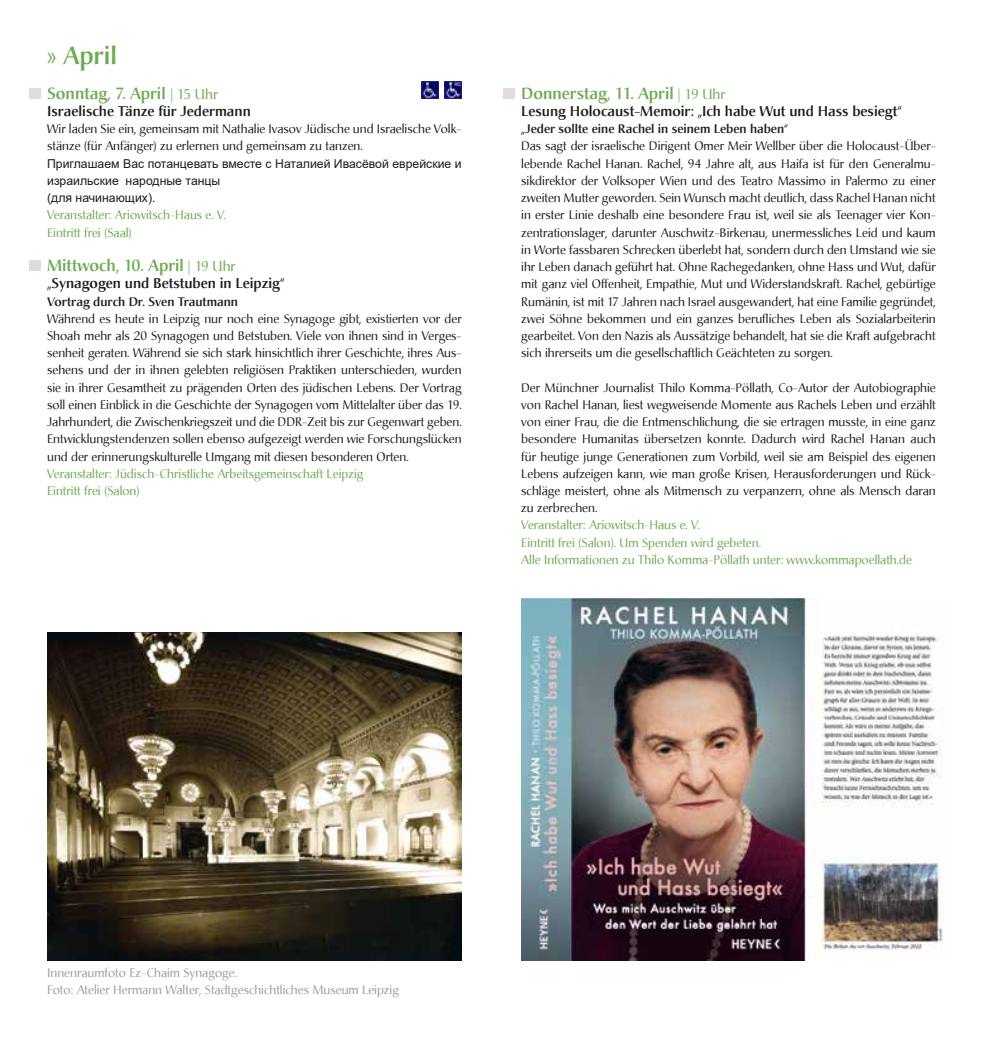
<style>
.page{position:relative;width:983px;height:1042px;background:#fff}
.page>*{position:absolute;margin:0;border:0;box-sizing:border-box;transform-origin:0 0}
.t1{font:500 24.5px "Christiana";color:#6cac53}
.t2{font:500 16.1px "Christiana";color:#6cac53}
.t3{font:500 14px "Christiana";color:#1d1d1b}
.t4{font:12.25px/17.2px "Christiana";color:#1d1d1b;text-align:justify}
.t5{font:12.25px/17.2px "Christiana";color:#6cac53}
.t6{font:12.25px/17.2px "Arial";color:#1d1d1b}
.t7{font:12.25px/17.2px "Christiana";color:#9d9d9c}
.t8{font:500 12.25px "Christiana";color:#1d1d1b}
.s1{font-weight:400;font-size:14px}
</style>
<div class="page">
<div style="left:30px;top:88px;width:11px;height:11px;background:#e1dcdb"></div>
<div style="left:30px;top:260px;width:11px;height:11px;background:#e1dcdb"></div>
<div style="left:503px;top:88px;width:11px;height:11px;background:#e1dcdb"></div>
<img style="left:421px;top:82px;width:17px;height:17px">
<img style="left:444px;top:82px;width:17px;height:17px">
<img style="left:521px;top:598px;width:422px;height:362px">
<img style="left:47px;top:633px;width:414px;height:327px">
<h1 class="t1" style="left:47px;top:40px;width:71px">» April</h1>
<h2 class="t2" style="left:47px;top:83px;width:172px">Sonntag, 7. April <span class="s1">| 15 Uhr</span></h2>
<p class="t3" style="left:47px;top:102px;width:205px">Israelische Tänze für Jedermann</p>
<p class="t4" style="left:47px;top:121px;width:416px">Wir laden Sie ein, gemeinsam mit Nathalie Ivasov Jüdische und Israelische Volk&shy;stänze (für Anfänger) zu erlernen und gemeinsam zu tanzen.</p>
<p class="t6" style="left:47px;top:155px;width:416px">Приглашаем Вас потанцевать вместе с Наталией Ивасёвой еврейские и израильские народные танцы<br>(для начинающих).</p>
<p class="t5" style="left:47px;top:207px;width:180px">Veranstalter: Ariowitsch-Haus e. V.<br>Eintritt frei (Saal)</p>
<h2 class="t2" style="left:47px;top:255px;width:190px">Mittwoch, 10. April <span class="s1">| 19 Uhr</span></h2>
<p class="t3" style="left:47px;top:275px;width:239px">„Synagogen und Betstuben in Leipzig“</p>
<p class="t8" style="left:47px;top:293px;width:192px">Vortrag durch Dr. Sven Trautmann</p>
<p class="t4" style="left:47px;top:310px;width:416px">Während es heute in Leipzig nur noch eine Synagoge gibt, existierten vor der Shoah mehr als 20 Synagogen und Betstuben. Viele von ihnen sind in Verges&shy;senheit geraten. Während sie sich stark hinsichtlich ihrer Geschichte, ihres Aus&shy;sehens und der in ihnen gelebten religiösen Praktiken unterschieden, wurden sie in ihrer Gesamtheit zu prägenden Orten des jüdischen Lebens. Der Vortrag soll einen Einblick in die Geschichte der Synagogen vom Mittelalter über das 19.<br>Jahrhundert, die Zwischenkriegszeit und die DDR-Zeit bis zur Gegenwart geben.<br>Entwicklungstendenzen sollen ebenso aufgezeigt werden wie Forschungslücken und der erinnerungskulturelle Umgang mit diesen besonderen Orten.</p>
<p class="t5" style="left:47px;top:465px;width:318px">Veranstalter: Jüdisch-Christliche Arbeitsgemeinschaft Leipzig<br>Eintritt frei (Salon)</p>
<h2 class="t2" style="left:521px;top:83px;width:206px">Donnerstag, 11. April <span class="s1">| 19 Uhr</span></h2>
<p class="t3" style="left:521px;top:102px;width:382px">Lesung Holocaust-Memoir: „Ich habe Wut und Hass besiegt“</p>
<p class="t8" style="left:521px;top:121px;width:268px">„Jeder sollte eine Rachel in seinem Leben haben“</p>
<p class="t4" style="left:521px;top:138px;width:416px">Das sagt der israelische Dirigent Omer Meir Wellber über die Holocaust-Über&shy;lebende Rachel Hanan. Rachel, 94 Jahre alt, aus Haifa ist für den Generalmu&shy;sikdirektor der Volksoper Wien und des Teatro Massimo in Palermo zu einer zweiten Mutter geworden. Sein Wunsch macht deutlich, dass Rachel Hanan nicht in erster Linie deshalb eine besondere Frau ist, weil sie als Teenager vier Kon&shy;zentrationslager, darunter Auschwitz-Birkenau, unermessliches Leid und kaum in Worte fassbaren Schrecken überlebt hat, sondern durch den Umstand wie sie ihr Leben danach geführt hat. Ohne Rachegedanken, ohne Hass und Wut, dafür mit ganz viel Offenheit, Empathie, Mut und Widerstandskraft. Rachel, gebürtige Rumänin, ist mit 17 Jahren nach Israel ausgewandert, hat eine Familie gegründet, zwei Söhne bekommen und ein ganzes berufliches Leben als Sozialarbeiterin gearbeitet. Von den Nazis als Aussätzige behandelt, hat sie die Kraft aufgebracht sich ihrerseits um die gesellschaftlich Geächteten zu sorgen.</p>
<p class="t4" style="left:521px;top:379px;width:416px">Der Münchner Journalist Thilo Komma-Pöllath, Co-Autor der Autobiographie von Rachel Hanan, liest wegweisende Momente aus Rachels Leben und erzählt von einer Frau, die die Entmenschlichung, die sie ertragen musste, in eine ganz besondere Humanitas übersetzen konnte. Dadurch wird Rachel Hanan auch für heutige junge Generationen zum Vorbild, weil sie am Beispiel des eigenen Lebens aufzeigen kann, wie man große Krisen, Herausforderungen und Rück&shy;schläge meistert, ohne als Mitmensch zu verpanzern, ohne als Mensch daran zu zerbrechen.</p>
<p class="t5" style="left:521px;top:517px;width:392px">Veranstalter: Ariowitsch-Haus e. V.<br>Eintritt frei (Salon). Um Spenden wird gebeten.<br>Alle Informationen zu Thilo Komma-Pöllath unter: www.kommapoellath.de</p>
<p class="t7" style="left:47px;top:964px;width:353px">Innenraumfoto Ez-Chaim Synagoge.<br>Foto: Atelier Hermann Walter, Stadtgeschichtliches Museum Leipzig</p>
</div>
